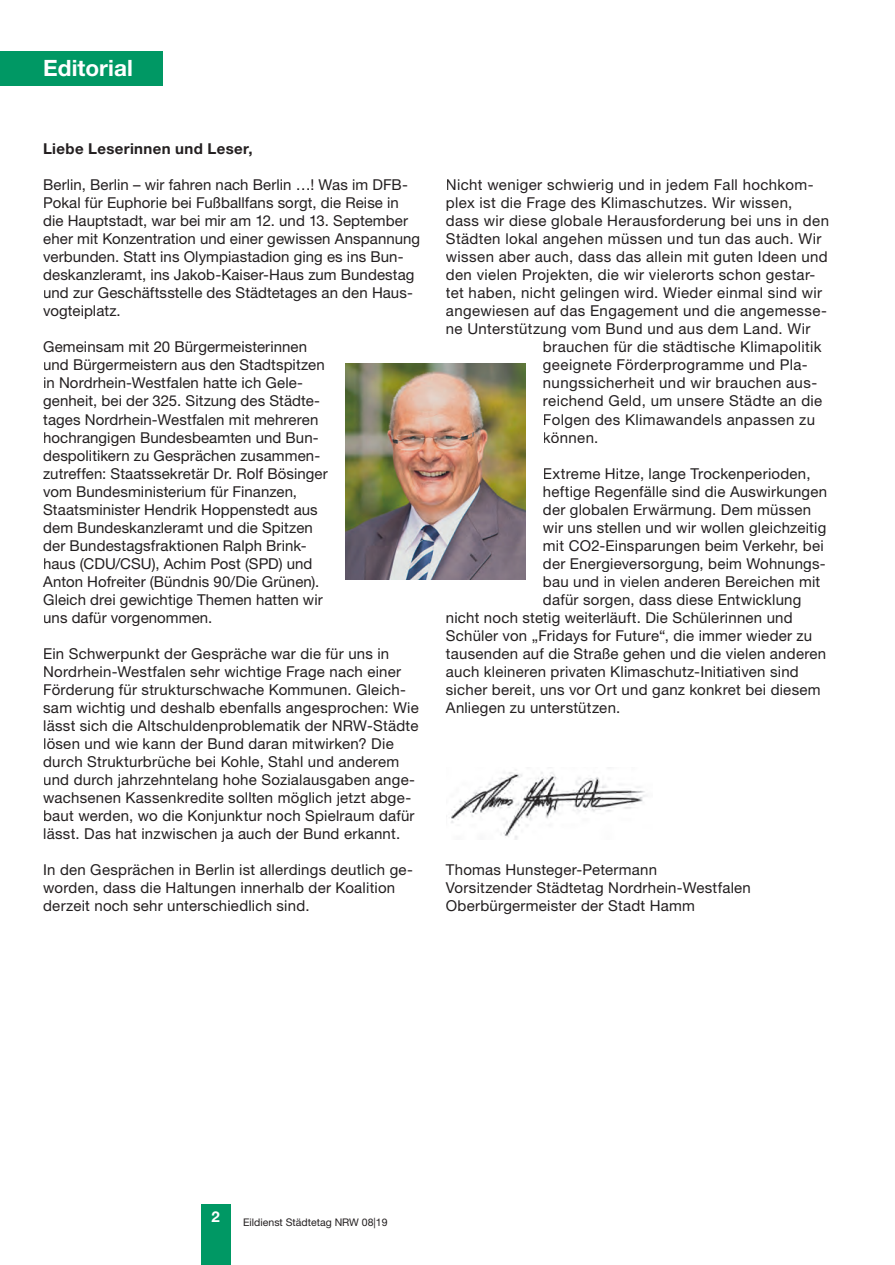
<style>
.page{position:relative;width:895px;height:1265px;background:#fff}
.page>*{position:absolute;margin:0;border:0;box-sizing:border-box;transform-origin:0 0}
.t1{font:700 22.5px "Helvetica Neue LT Pro";letter-spacing:.005em;color:#fff}
.t2{font:15px/18px "Helvetica Neue LT Pro";letter-spacing:.015em;color:#231f20}
.t3{font:700 15px "Helvetica Neue LT Pro";letter-spacing:.025em;color:#231f20}
.t4{font:700 15px "Helvetica Neue LT Pro";color:#fff}
.t5{font:10.5px "Helvetica Neue LT Pro";color:#231f20}
</style>
<div class="page">
<div style="left:0;top:52px;width:162px;height:34px;background:#009864"></div>
<div style="left:200px;top:1204px;width:30px;height:60px;background:#009864"></div>
<img style="left:446px;top:767px;width:201px;height:72px">
<img style="left:345px;top:363px;width:180px;height:216px">
<h1 class="t1" style="left:43px;top:54px;width:91px">Editorial</h1>
<p class="t3" style="left:43px;top:139px;width:211px">Liebe Leserinnen und Leser,</p>
<p class="t2" style="left:43px;top:175px;width:378px">Berlin, Berlin – wir fahren nach Berlin …! Was im DFB-Pokal für Euphorie bei Fußballfans sorgt, die Reise in die Hauptstadt, war bei mir am 12. und 13. September eher mit Konzentration und einer gewissen Anspannung verbunden. Statt ins Olympiastadion ging es ins Bun&shy;deskanzleramt, ins Jakob-Kaiser-Haus zum Bundestag und zur Geschäftsstelle des Städtetages an den Haus&shy;vogteiplatz.</p>
<p class="t2" style="left:43px;top:337px;width:286px">Gemeinsam mit 20 Bürgermeisterinnen und Bürgermeistern aus den Stadtspitzen in Nordrhein-Westfalen hatte ich Gele&shy;genheit, bei der 325. Sitzung des Städte&shy;tages Nordrhein-Westfalen mit mehreren hochrangigen Bundesbeamten und Bun&shy;despolitikern zu Gesprächen zusammen&shy;zutreffen: Staatssekretär Dr. Rolf Bösinger vom Bundesministerium für Finanzen, Staatsminister Hendrik Hoppenstedt aus dem Bundeskanzleramt und die Spitzen der Bundestagsfraktionen Ralph Brink&shy;haus (CDU/CSU), Achim Post (SPD) und Anton Hofreiter (Bündnis 90/Die Grünen).<br>Gleich drei gewichtige Themen hatten wir uns dafür vorgenommen.</p>
<p class="t2" style="left:43px;top:643px;width:377px">Ein Schwerpunkt der Gespräche war die für uns in Nordrhein-Westfalen sehr wichtige Frage nach einer Förderung für strukturschwache Kommunen. Gleich&shy;sam wichtig und deshalb ebenfalls angesprochen: Wie lässt sich die Altschuldenproblematik der NRW-Städte lösen und wie kann der Bund daran mitwirken? Die durch Strukturbrüche bei Kohle, Stahl und anderem und durch jahrzehntelang hohe Sozialausgaben ange&shy;wachsenen Kassenkredite sollten möglich jetzt abge&shy;baut werden, wo die Konjunktur noch Spielraum dafür lässt. Das hat inzwischen ja auch der Bund erkannt.</p>
<p class="t2" style="left:43px;top:859px;width:371px">In den Gesprächen in Berlin ist allerdings deutlich ge&shy;worden, dass die Haltungen innerhalb der Koalition derzeit noch sehr unterschiedlich sind.</p>
<p class="t2" style="left:445px;top:175px;width:369px">Nicht weniger schwierig und in jedem Fall hochkom-</p>
<p class="t2" style="left:445px;top:193px;width:348px">plex ist die Frage des Klimaschutzes. Wir wissen,</p>
<p class="t2" style="left:445px;top:211px;width:384px">dass wir diese globale Herausforderung bei uns in den</p>
<p class="t2" style="left:445px;top:229px;width:377px">Städten lokal angehen müssen und tun das auch. Wir</p>
<p class="t2" style="left:445px;top:247px;width:383px">wissen aber auch, dass das allein mit guten Ideen und</p>
<p class="t2" style="left:445px;top:265px;width:371px">den vielen Projekten, die wir vielerorts schon gestar-</p>
<p class="t2" style="left:445px;top:283px;width:377px">tet haben, nicht gelingen wird. Wieder einmal sind wir</p>
<p class="t2" style="left:445px;top:301px;width:382px">angewiesen auf das Engagement und die angemesse-</p>
<p class="t2" style="left:445px;top:319px;width:366px">ne Unterstützung vom Bund und aus dem Land. Wir</p>
<p class="t2" style="left:542px;top:337px;width:280px">brauchen für die städtische Klimapolitik</p>
<p class="t2" style="left:542px;top:355px;width:266px">geeignete Förderprogramme und Pla-</p>
<p class="t2" style="left:542px;top:373px;width:275px">nungssicherheit und wir brauchen aus-</p>
<p class="t2" style="left:542px;top:391px;width:281px">reichend Geld, um unsere Städte an die</p>
<p class="t2" style="left:542px;top:409px;width:273px">Folgen des Klimawandels anpassen zu</p>
<p class="t2" style="left:542px;top:427px;width:57px">können.</p>
<p class="t2" style="left:542px;top:463px;width:269px">Extreme Hitze, lange Trockenperioden,</p>
<p class="t2" style="left:542px;top:481px;width:285px">heftige Regenfälle sind die Auswirkungen</p>
<p class="t2" style="left:542px;top:499px;width:270px">der globalen Erwärmung. Dem müssen</p>
<p class="t2" style="left:542px;top:517px;width:285px">wir uns stellen und wir wollen gleichzeitig</p>
<p class="t2" style="left:542px;top:535px;width:282px">mit CO2-Einsparungen beim Verkehr, bei</p>
<p class="t2" style="left:542px;top:553px;width:284px">der Energieversorgung, beim Wohnungs-</p>
<p class="t2" style="left:542px;top:571px;width:279px">bau und in vielen anderen Bereichen mit</p>
<p class="t2" style="left:542px;top:589px;width:260px">dafür sorgen, dass diese Entwicklung</p>
<p class="t2" style="left:445px;top:607px;width:348px">nicht noch stetig weiterläuft. Die Schülerinnen und</p>
<p class="t2" style="left:445px;top:625px;width:368px">Schüler von „Fridays for Future“, die immer wieder zu</p>
<p class="t2" style="left:445px;top:643px;width:382px">tausenden auf die Straße gehen und die vielen anderen</p>
<p class="t2" style="left:445px;top:661px;width:354px">auch kleineren privaten Klimaschutz-Initiativen sind</p>
<p class="t2" style="left:445px;top:679px;width:376px">sicher bereit, uns vor Ort und ganz konkret bei diesem</p>
<p class="t2" style="left:445px;top:697px;width:176px">Anliegen zu unterstützen.</p>
<p class="t2" style="left:445px;top:859px;width:306px">Thomas Hunsteger-Petermann<br>Vorsitzender Städtetag Nordrhein-Westfalen<br>Oberbürgermeister der Stadt Hamm</p>
<p class="t4" style="left:211px;top:1207px;width:10px">2</p>
<p class="t5" style="left:243px;top:1214px;width:146px">Eildienst Städtetag NRW 08|19</p>
</div>
